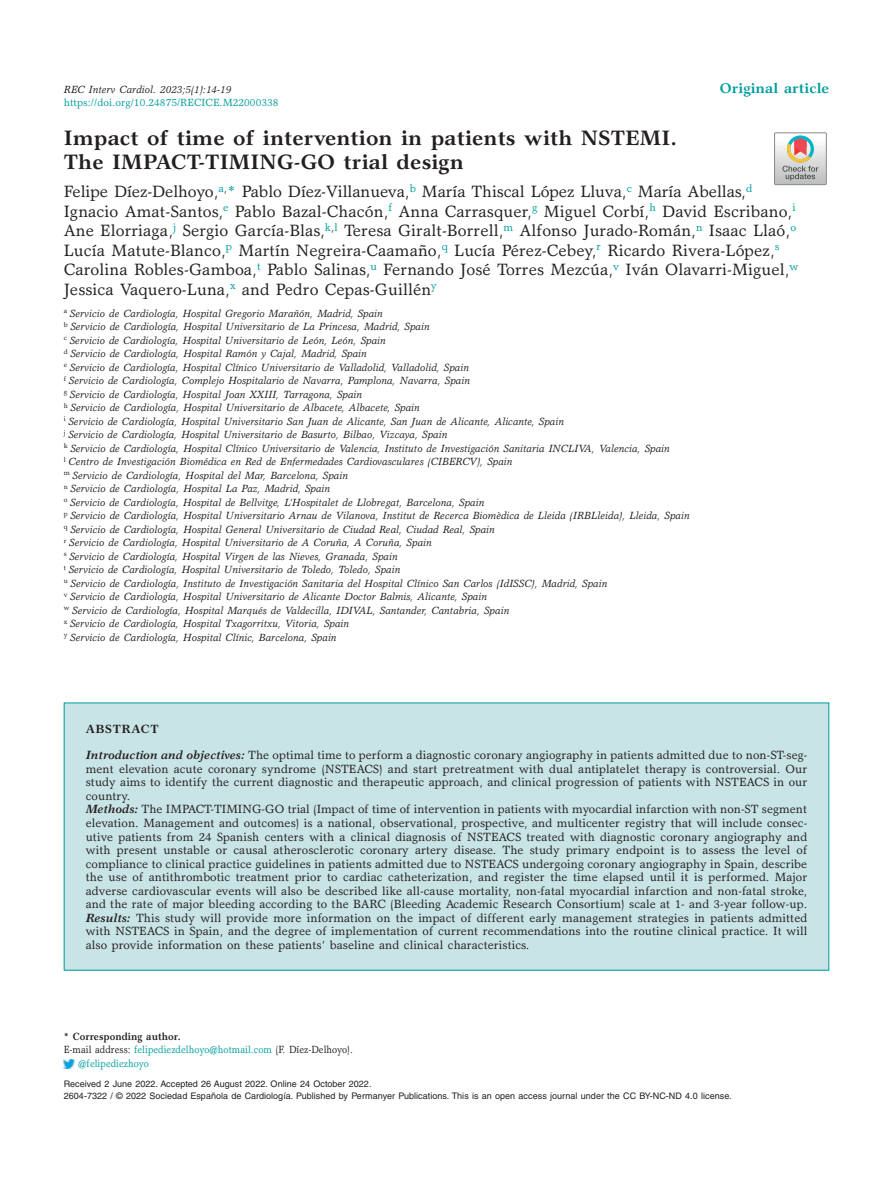
<style>
.page{position:relative;width:893px;height:1191px;background:#fff}
.page>*{position:absolute;margin:0;border:0;box-sizing:border-box;transform-origin:0 0}
.t1{font:700 21px/24px "Garth Graphic Std";letter-spacing:.005em;color:#231f20}
.t2{font:16.5px/19.5px "Garth Graphic Std";letter-spacing:.005em;color:#231f20}
.t3{font:700 14.25px "Garth Graphic Std";letter-spacing:.005em;color:#009d9d}
.t4{font:12px/13.5px "Garth Graphic Std";letter-spacing:.005em;color:#231f20}
.t5{font:italic 10.5px/13.5px "Garth Graphic Std";letter-spacing:.005em;color:#231f20}
.t6{font:10.5px "Garth Graphic Std";letter-spacing:.005em;color:#231f20;scale:.9 1}
.t7{font:10.5px "Garth Graphic Std";letter-spacing:.005em;color:#009d9d}
.t8{font:700 10.5px "Garth Graphic Std";letter-spacing:.005em;color:#231f20;scale:.9 1}
.t9{font:10.5px "Garth Graphic Std";letter-spacing:.005em;color:#009d9d;scale:.9 1}
.t10{font:9px/12px "Helvetica LT Std";letter-spacing:.005em;color:#231f20}
.s1{color:#009d9d}
.s2{font-weight:700}
.s3{font-weight:700;font-style:italic}
</style>
<div class="page">
<svg style="left:64px;top:1059px;width:11px;height:9px"></svg>
<div style="left:64px;top:703px;width:765px;height:267px;background:#c9e4e6"></div>
<svg style="left:774px;top:133px;width:52px;height:52px"></svg>
<p class="t5" style="left:64px;top:82px;width:169px">REC Interv Cardiol. 2023;5(1):14-19</p>
<p class="t7" style="left:64px;top:96px;width:216px">https://doi.org/10.24875/RECICE.M22000338</p>
<h3 class="t3" style="left:720px;top:79px;width:111px">Original article</h3>
<h1 class="t1" style="left:64px;top:126px;width:615px">Impact of time of intervention in patients with NSTEMI.<br>The IMPACT-TIMING-GO trial design</h1>
<p class="t2" style="left:64px;top:181px;width:736px">Felipe Díez-Delhoyo,<sup>a</sup><sup>,</sup><span class="s1">*</span> Pablo Díez-Villanueva,<sup>b</sup> María Thiscal López Lluva,<sup>c</sup> María Abellas,<sup>d </sup>Ignacio Amat-Santos,<sup>e</sup> Pablo Bazal-Chacón,<sup>f</sup> Anna Carrasquer,<sup>g</sup> Miguel Corbí,<sup>h</sup> David Escribano,<sup>i </sup>Ane Elorriaga,<sup>j</sup> Sergio García-Blas,<sup>k</sup><sup>,</sup><sup>l</sup> Teresa Giralt-Borrell,<sup>m</sup> Alfonso Jurado-Román,<sup>n</sup> Isaac Llaó,<sup>o </sup>Lucía Matute-Blanco,<sup>p</sup> Martín Negreira-Caamaño,<sup>q</sup> Lucía Pérez-Cebey,<sup>r</sup> Ricardo Rivera-López,<sup>s </sup>Carolina Robles-Gamboa,<sup>t</sup> Pablo Salinas,<sup>u</sup> Fernando José Torres Mezcúa,<sup>v</sup> Iván Olavarri-Miguel,<sup>w </sup>Jessica Vaquero-Luna,<sup>x</sup> and Pedro Cepas-Guillén<sup>y</sup></p>
<p class="t5" style="left:64px;top:306px;width:627px"><sup>a</sup> Servicio de Cardiología, Hospital Gregorio Marañón, Madrid, Spain<br><sup>b</sup> Servicio de Cardiología, Hospital Universitario de La Princesa, Madrid, Spain<br><sup>c</sup> Servicio de Cardiología, Hospital Universitario de León, León, Spain<br><sup>d</sup> Servicio de Cardiología, Hospital Ramón y Cajal, Madrid, Spain<br><sup>e</sup> Servicio de Cardiología, Hospital Clínico Universitario de Valladolid, Valladolid, Spain<br><sup>f</sup> Servicio de Cardiología, Complejo Hospitalario de Navarra, Pamplona, Navarra, Spain<br><sup>g</sup> Servicio de Cardiología, Hospital Joan XXIII, Tarragona, Spain<br><sup>h</sup> Servicio de Cardiología, Hospital Universitario de Albacete, Albacete, Spain<br><sup>i</sup> Servicio de Cardiología, Hospital Universitario San Juan de Alicante, San Juan de Alicante, Alicante, Spain<br><sup>j</sup> Servicio de Cardiología, Hospital Universitario de Basurto, Bilbao, Vizcaya, Spain<br><sup>k</sup> Servicio de Cardiología, Hospital Clínico Universitario de Valencia, Instituto de Investigación Sanitaria INCLIVA, Valencia, Spain<br><sup>l</sup> Centro de Investigación Biomédica en Red de Enfermedades Cardiovasculares (CIBERCV), Spain<br><sup>m</sup> Servicio de Cardiología, Hospital del Mar, Barcelona, Spain<br><sup>n</sup> Servicio de Cardiología, Hospital La Paz, Madrid, Spain<br><sup>o</sup> Servicio de Cardiología, Hospital de Bellvitge, L’Hospitalet de Llobregat, Barcelona, Spain<br><sup>p</sup> Servicio de Cardiología, Hospital Universitario Arnau de Vilanova, Institut de Recerca Biomèdica de Lleida (IRBLleida), Lleida, Spain <sup>q</sup> Servicio de Cardiología, Hospital General Universitario de Ciudad Real, Ciudad Real, Spain<br><sup>r</sup> Servicio de Cardiología, Hospital Universitario de A Coruña, A Coruña, Spain<br><sup>s</sup> Servicio de Cardiología, Hospital Virgen de las Nieves, Granada, Spain<br><sup>t</sup> Servicio de Cardiología, Hospital Universitario de Toledo, Toledo, Spain<br><sup>u</sup> Servicio de Cardiología, Instituto de Investigación Sanitaria del Hospital Clínico San Carlos (IdISSC), Madrid, Spain<br><sup>v</sup> Servicio de Cardiología, Hospital Universitario de Alicante Doctor Balmis, Alicante, Spain<br><sup>w</sup> Servicio de Cardiología, Hospital Marqués de Valdecilla, IDIVAL, Santander, Cantabria, Spain<br><sup>x</sup> Servicio de Cardiología, Hospital Txagorritxu, Vitoria, Spain<br><sup>y</sup> Servicio de Cardiología, Hospital Clínic, Barcelona, Spain</p>
<p class="t4" style="left:86px;top:716px;width:723px;line-height:26.2px"><span class="s2">ABSTRACT<br></span><span class="s3">Introduction and objectives:</span> The optimal time to perform a diagnostic coronary angiography in patients admitted due to non-ST-seg-</p>
<p class="t4" style="left:86px;top:762px;width:723px">ment elevation acute coronary syndrome (NSTEACS) and start pretreatment with dual antiplatelet therapy is controversial. Our study aims to identify the current diagnostic and therapeutic approach, and clinical progression of patients with NSTEACS in our country.<br><span class="s3">Methods:</span> The IMPACT-TIMING-GO trial (Impact of time of intervention in patients with myocardial infarction with non-ST segment elevation. Management and outcomes) is a national, observational, prospective, and multicenter registry that will include consec&shy;utive patients from 24 Spanish centers with a clinical diagnosis of NSTEACS treated with diagnostic coronary angiography and with present unstable or causal atherosclerotic coronary artery disease. The study primary endpoint is to assess the level of compliance to clinical practice guidelines in patients admitted due to NSTEACS undergoing coronary angiography in Spain, describe the use of antithrombotic treatment prior to cardiac catheterization, and register the time elapsed until it is performed. Major adverse cardiovascular events will also be described like all-cause mortality, non-fatal myocardial infarction and non-fatal stroke, and the rate of major bleeding according to the BARC (Bleeding Academic Research Consortium) scale at 1- and 3-year follow-up.<br><span class="s3">Results:</span> This study will provide more information on the impact of different early management strategies in patients admitted with NSTEACS in Spain, and the degree of implementation of current recommendations into the routine clinical practice. It will also provide information on these patients’ baseline and clinical characteristics.</p>
<p class="t8" style="left:64px;top:1029px;width:131px">* Corresponding author.</p>
<p class="t6" style="left:64px;top:1043px;width:323px">E-mail address: <span class="s1">felipediezdelhoyo@hotmail.com</span> (F. Díez-Delhoyo).</p>
<p class="t9" style="left:78px;top:1056px;width:80px">@felipediezhoyo</p>
<p class="t10" style="left:64px;top:1078px;width:669px">Received 2 June 2022. Accepted 26 August 2022. Online 24 October 2022.<br>2604-7322 / © 2022 Sociedad Española de Cardiología. Published by Permanyer Publications. This is an open access journal under the CC BY-NC-ND 4.0 license.</p>
</div>
